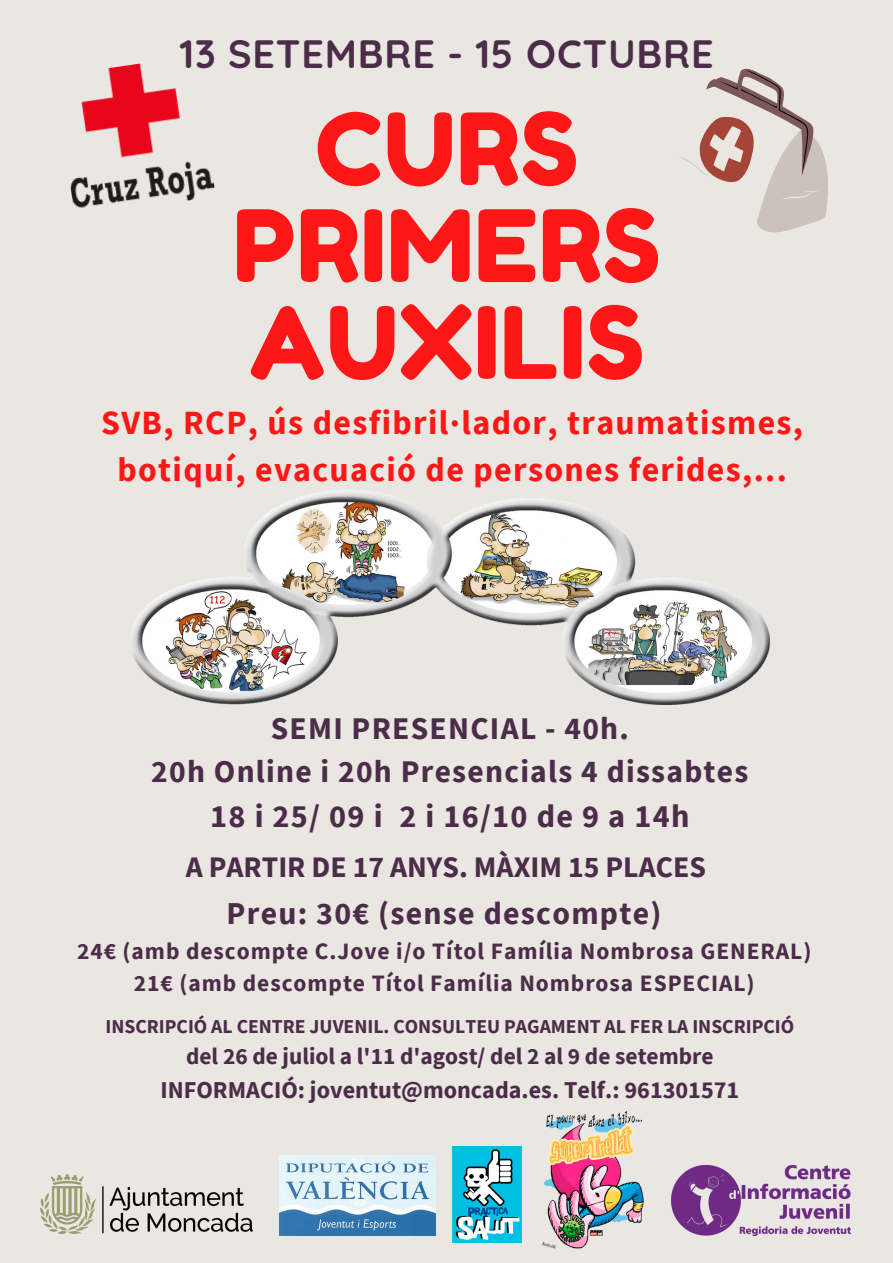
<style>
.page{position:relative;width:893px;height:1263px;background:#eae6e1}
.page>*{position:absolute;margin:0;border:0;box-sizing:border-box;transform-origin:0 0}
.t1{font:99.3px "Fredoka One";letter-spacing:.01em;color:#ff1616}
.t2{font:700 39.45px "Quicksand";letter-spacing:.02em;color:#4b2c49}
.t3{font:700 33.9px "Source Sans Pro";letter-spacing:.04em;color:#ff1616}
.t4{font:700 32.25px "Source Sans Pro";letter-spacing:.04em;color:#4b2c49}
.t5{font:700 31.8px "Source Sans Pro";letter-spacing:.04em;color:#4b2c49}
.t6{font:700 31.5px "Source Sans Pro";letter-spacing:.04em;color:#4b2c49}
.t7{font:700 29.78px "Source Sans Pro";color:#4b2c49}
.t8{font:700 24.15px "Source Sans Pro";color:#4b2c49}
.t9{font:700 23.48px "Source Sans Pro";letter-spacing:.04em;color:#4b2c49}
.t10{font:700 23.4px "Source Sans Pro";color:#4b2c49}
.t11{font:700 19.65px "Source Sans Pro";color:#4b2c49}
</style>
<div class="page">
<svg style="left:680px;top:68px;width:148px;height:165px"></svg>
<img style="left:130px;top:489px;width:639px;height:215px">
<img style="left:70px;top:63px;width:145px;height:145px">
<img style="left:41px;top:1174px;width:211px;height:59px">
<img style="left:279px;top:1156px;width:157px;height:79px">
<img style="left:671px;top:1165px;width:179px;height:70px">
<img style="left:542px;top:1111px;width:102px;height:138px">
<img style="left:452px;top:1147px;width:70px;height:95px">
<p class="t2" style="left:180px;top:28px;width:535px">13 SETEMBRE - 15 OCTUBRE</p>
<p class="t1" style="left:315px;top:89px;width:265px">CURS</p>
<p class="t1" style="left:233px;top:185px;width:429px">PRIMERS</p>
<p class="t1" style="left:249px;top:282px;width:396px">AUXILIS</p>
<p class="t3" style="left:101px;top:401px;width:703px">SVB, RCP, ús desfibril·lador, traumatismes,</p>
<p class="t3" style="left:117px;top:448px;width:671px">botiquí, evacuació de persones ferides,...</p>
<p class="t6" style="left:271px;top:707px;width:360px">SEMI PRESENCIAL - 40h.</p>
<p class="t6" style="left:151px;top:751px;width:599px">20h Online i 20h Presencials 4 dissabtes</p>
<p class="t4" style="left:210px;top:795px;width:480px">18 i 25/ 09 i 2 i 16/10 de 9 a 14h</p>
<p class="t7" style="left:186px;top:847px;width:522px">A PARTIR DE 17 ANYS. MÀXIM 15 PLACES</p>
<p class="t5" style="left:226px;top:892px;width:436px">Preu: 30€ (sense descompte)</p>
<p class="t9" style="left:77px;top:936px;width:736px">24€ (amb descompte C.Jove i/o Títol Família Nombrosa GENERAL)</p>
<p class="t9" style="left:134px;top:968px;width:622px">21€ (amb descompte Títol Família Nombrosa ESPECIAL)</p>
<p class="t11" style="left:106px;top:1013px;width:690px">INSCRIPCIÓ AL CENTRE JUVENIL. CONSULTEU PAGAMENT AL FER LA INSCRIPCIÓ</p>
<p class="t10" style="left:186px;top:1041px;width:529px">del 26 de juliol a l'11 d'agost/ del 2 al 9 de setembre</p>
<p class="t8" style="left:160px;top:1074px;width:580px">INFORMACIÓ: joventut@moncada.es. Telf.: 961301571</p>
</div>
